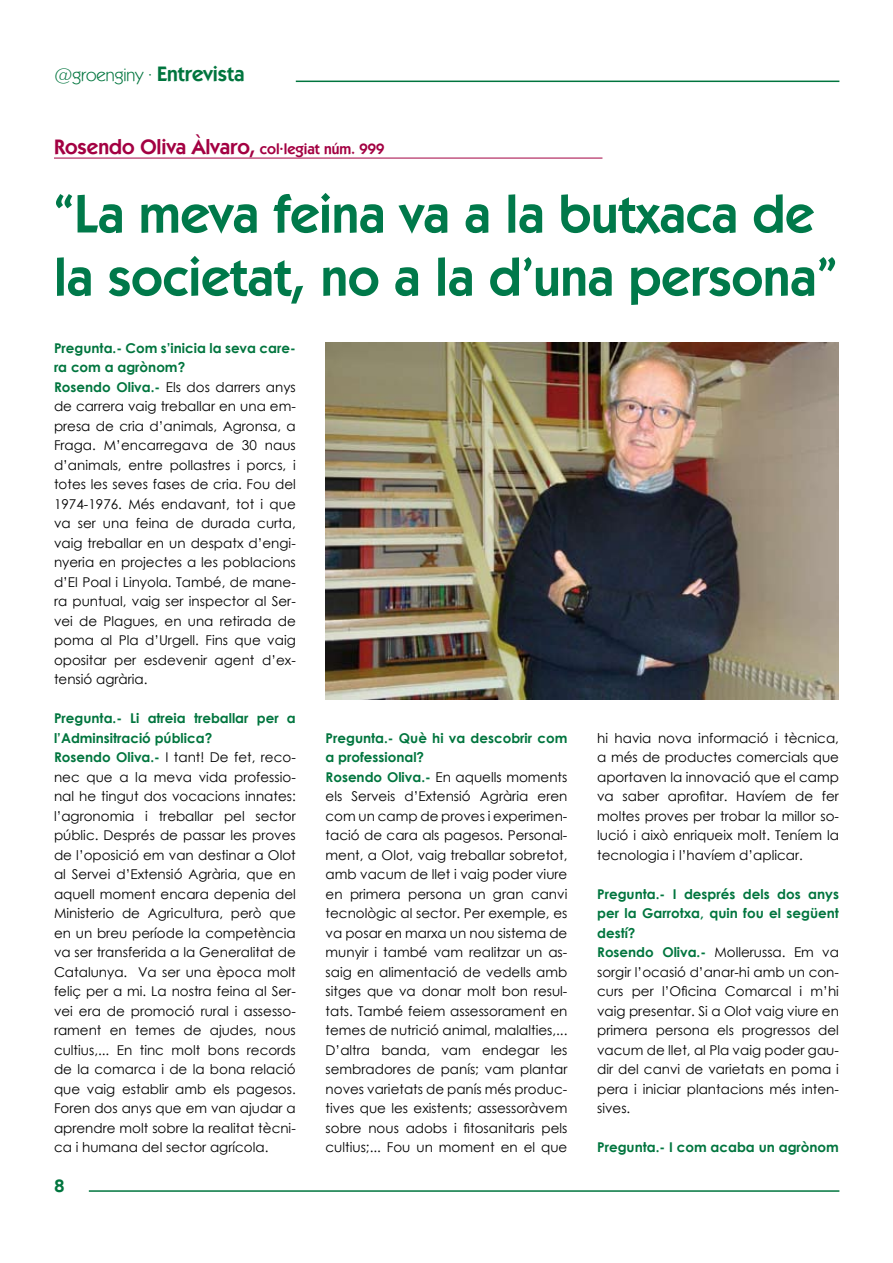
<style>
.page{position:relative;width:893px;height:1263px;background:#fff}
.page>*{position:absolute;margin:0;border:0;box-sizing:border-box;transform-origin:0 0}
.t1{font:600 54px/63px "Kabel IT Cby BT";color:#00794a}
.t2{font:600 21px "Kabel IT Cby BT";color:#a30042}
.t3{font:18px "Kabel IT Cby BT";color:#00753e}
.t4{font:13.5px/19.5px "Century Gothic";color:#000}
.t5{font:700 13.5px "Century Gothic";color:#00753e}
.s1{font-weight:600;font-size:21px}
.s2{font-size:15px}
.s3{font-weight:700;color:#00753e}
</style>
<div class="page">
<hr style="left:89px;top:1190px;width:750px;height:2px;background:#00753e">
<hr style="left:296px;top:81px;width:543px;height:1px;background:#00753e">
<hr style="left:54px;top:158px;width:548px;height:1px;background:#a30042">
<img style="left:326px;top:342px;width:513px;height:357px">
<h3 class="t3" style="left:54px;top:64px;width:192px">@groenginy · <span class="s1">Entrevista</span></h3>
<h2 class="t2" style="left:54px;top:134px;width:332px">Rosendo Oliva Àlvaro, <span class="s2">col·legiat núm. 999</span></h2>
<h1 class="t1" style="left:54px;top:181px;width:785px">“La meva feina va a la butxaca de la societat, no a la d’una persona”</h1>
<p class="t4" style="left:54px;top:338px;width:243px"><span class="s3">Pregunta.- Com s’inicia la seva care&shy;ra com a agrònom?<br>Rosendo Oliva.-</span> Els dos darrers anys de carrera vaig treballar en una em&shy;presa de cria d’animals, Agronsa, a Fraga. M’encarregava de 30 naus d’animals, entre pollastres i porcs, i totes les seves fases de cria. Fou del 1974-1976. Més endavant, tot i que va ser una feina de durada curta, vaig treballar en un despatx d’engi&shy;nyeria en projectes a les poblacions d’El Poal i Linyola. També, de mane&shy;ra puntual, vaig ser inspector al Ser&shy;vei de Plagues, en una retirada de poma al Pla d’Urgell. Fins que vaig opositar per esdevenir agent d’ex&shy;tensió agrària.</p>
<p class="t4" style="left:54px;top:708px;width:243px"><span class="s3">Pregunta.- Li atreia treballar per a l’Adminsitració pública?<br>Rosendo Oliva.-</span> I tant! De fet, reco&shy;nec que a la meva vida professio&shy;nal he tingut dos vocacions innates: l’agronomia i treballar pel sector públic. Després de passar les proves de l’oposició em van destinar a Olot al Servei d’Extensió Agrària, que en aquell moment encara depenia del Ministerio de Agricultura, però que en un breu període la competència va ser transferida a la Generalitat de Catalunya. Va ser una època molt feliç per a mi. La nostra feina al Ser&shy;vei era de promoció rural i assesso&shy;rament en temes de ajudes, nous cultius,... En tinc molt bons records de la comarca i de la bona relació que vaig establir amb els pagesos.<br>Foren dos anys que em van ajudar a aprendre molt sobre la realitat tècni&shy;ca i humana del sector agrícola.</p>
<p class="t4" style="left:326px;top:728px;width:243px"><span class="s3">Pregunta.- Què hi va descobrir com a professional?<br>Rosendo Oliva.-</span> En aquells moments els Serveis d’Extensió Agrària eren com un camp de proves i experimen&shy;tació de cara als pagesos. Personal&shy;ment, a Olot, vaig treballar sobretot, amb vacum de llet i vaig poder viure en primera persona un gran canvi tecnològic al sector. Per exemple, es va posar en marxa un nou sistema de munyir i també vam realitzar un as&shy;saig en alimentació de vedells amb sitges que va donar molt bon resul&shy;tats. També feiem assessorament en temes de nutrició animal, malalties,...<br>D’altra banda, vam endegar les sembradores de panís; vam plantar noves varietats de panís més produc&shy;tives que les existents; assessoràvem sobre nous adobs i fitosanitaris pels cultius;... Fou un moment en el que</p>
<p class="t4" style="left:597px;top:728px;width:243px;text-align:justify">hi havia nova informació i tècnica, a més de productes comercials que aportaven la innovació que el camp va saber aprofitar. Havíem de fer moltes proves per trobar la millor so&shy;lució i això enriqueix molt. Teníem la tecnologia i l’havíem d’aplicar.</p>
<p class="t4" style="left:597px;top:884px;width:243px"><span class="s3">Pregunta.- I després dels dos anys per la Garrotxa, quin fou el següent destí?<br>Rosendo Oliva.-</span> Mollerussa. Em va sorgir l’ocasió d’anar-hi amb un con&shy;curs per l’Oficina Comarcal i m’hi vaig presentar. Si a Olot vaig viure en primera persona els progressos del vacum de llet, al Pla vaig poder gau&shy;dir del canvi de varietats en poma i pera i iniciar plantacions més inten&shy;sives.</p>
<p class="t5" style="left:597px;top:1137px;width:243px">Pregunta.- I com acaba un agrònom</p>
</div>
